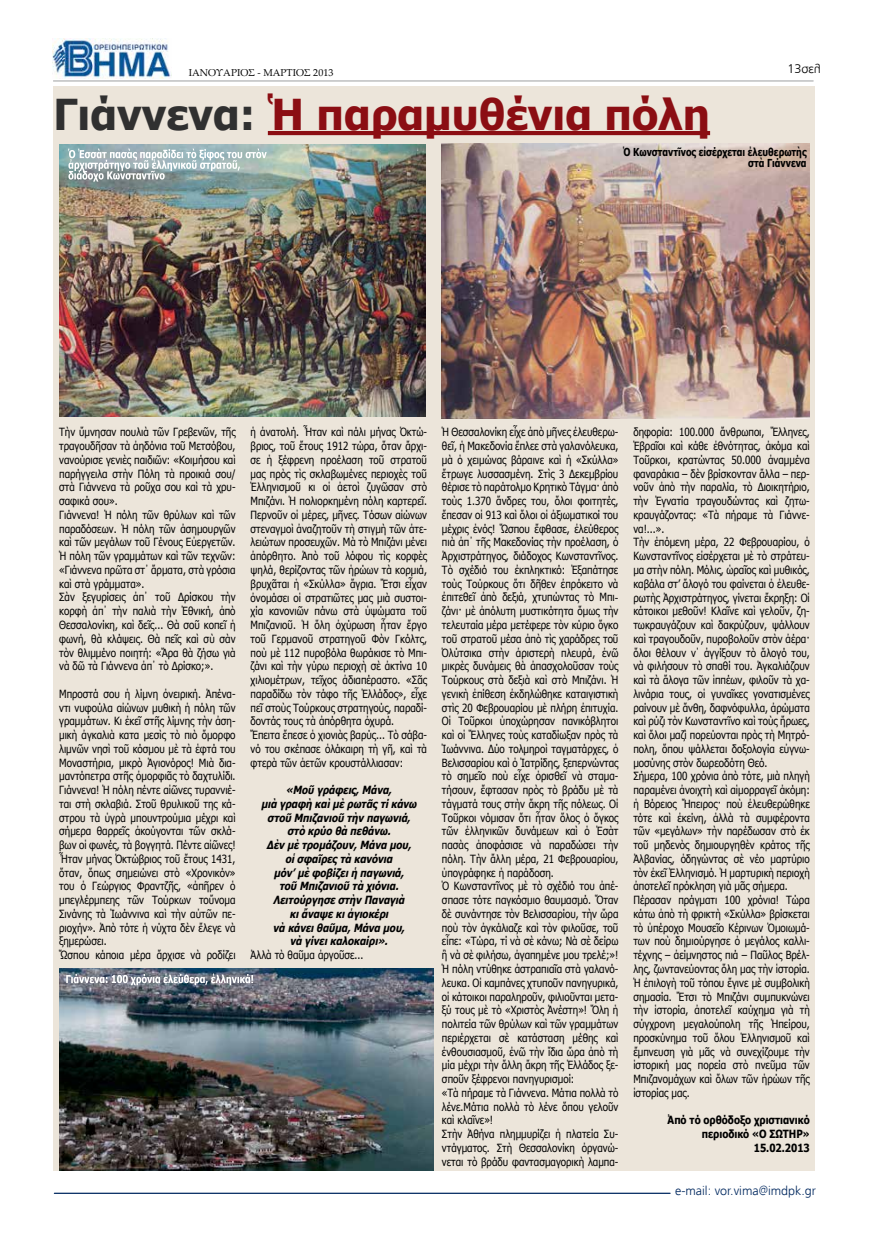
<style>
.page{position:relative;width:886px;height:1241px;background:#fff}
.page>*{position:absolute;margin:0;border:0;box-sizing:border-box;transform-origin:0 0}
.t1{font:700 42.5px "Tahoma";color:#8b0e13}
.t2{font:300 12.5px "PF Catalog";color:#00285f}
.t3{font:300 12.5px "PF Catalog";color:#000}
.t4{font:11.25px/13.8px "Tahoma";color:#000;scale:.87 1}
.t5{font:italic 700 11.25px/13.8px "Tahoma";color:#000;text-align:center;scale:.87 1}
.t6{font:700 11.25px/13.8px "Tahoma";color:#000;text-align:right;scale:.87 1}
.t7{font:700 11px/10.6px "Tahoma";color:#000;text-align:right;scale:.82 1}
.t8{font:10px "Palatino Linotype";color:#000}
.s1{color:#303030}
</style>
<div class="page">
<img style="left:53px;top:38px;width:119px;height:41px">
<hr style="left:53px;top:80px;width:760px;height:1px;background:#c6c7c8">
<hr style="left:54px;top:1192px;width:616px;height:1px;background:#00285f">
<div style="left:53px;top:87px;width:762px;height:1083px;background:#ece5da"></div>
<hr style="left:268px;top:131px;width:442px;height:4px;background:#8b0e13">
<img style="left:59px;top:144px;width:367px;height:272px">
<img style="left:59px;top:968px;width:374px;height:202px">
<img style="left:442px;top:144px;width:368px;height:274px">
<svg style="left:68px;top:149px;width:199px;height:32px;background:#aebebf"></svg>
<svg style="left:66px;top:973px;width:187px;height:12px;background:#9a9ea8"></svg>
<p class="t8" style="left:189px;top:65px;width:146px">ΙΑΝΟΥΑΡΙΟΣ - ΜΑΡΤΙΟΣ 2013</p>
<p class="t3" style="left:787px;top:62px;width:35px">13σελ</p>
<h1 class="t1" style="left:54px;top:85px;width:658px"><span class="s1">Γιάννενα:</span> Ἡ παραμυθένια πόλη</h1>
<p class="t7" style="left:623px;top:146px;width:225px">Ὁ Κωνσταντῖνος εἰσέρχεται ἐλευθερωτὴς στὰ Γιάννενα</p>
<p class="t4" style="left:59px;top:425px;width:204px">Τὴν ὕμνησαν πουλιὰ τῶν Γρεβενῶν, τῆς τραγουδῆσαν τὰ ἀηδόνια τοῦ Μετσόβου, νανούρισε γενιὲς παιδιῶν: «Κοιμήσου καὶ παρήγγειλα στὴν Πόλη τὰ προικιά σου/ στὰ Γιάννενα τὰ ροῦχα σου καὶ τὰ χρυ&shy;σαφικά σου».<br>Γιάννενα! Ἡ πόλη τῶν θρύλων καὶ τῶν παραδόσεων. Ἡ πόλη τῶν ἀσημουργῶν καὶ τῶν μεγάλων τοῦ Γένους Εὐεργετῶν.<br>Ἡ πόλη τῶν γραμμάτων καὶ τῶν τεχνῶν: «Γιάννενα πρῶτα στ᾿ ἄρματα, στὰ γρόσια καὶ στὰ γράμματα».<br>Σὰν ξεγυρίσεις ἀπ᾿ τοῦ Δρίσκου τὴν κορφὴ ἀπ᾿ τὴν παλιὰ τὴν Ἐθνική, ἀπὸ Θεσσαλονίκη, καὶ δεῖς... Θὰ σοῦ κοπεῖ ἡ φωνή, θὰ κλάψεις. Θὰ πεῖς καὶ σὺ σὰν τὸν θλιμμένο ποιητή: «Ἄρα θὰ ζήσω γιὰ νὰ δῶ τὰ Γιάννενα ἀπ᾿ τὸ Δρίσκο;».</p>
<p class="t4" style="left:59px;top:686px;width:204px">Μπροστά σου ἡ λίμνη ὀνειρική. Ἀπένα&shy;ντι νυφούλα αἰώνων μυθικὴ ἡ πόλη τῶν γραμμάτων. Κι ἐκεῖ στῆς λίμνης τὴν ἀση&shy;μικὴ ἀγκαλιὰ κατα μεσὶς τὸ πιὸ ὄμορφο λιμνῶν νησὶ τοῦ κόσμου μὲ τὰ ἑφτά του Μοναστήρια, μικρὸ Ἁγιονόρος! Μιὰ δια&shy;μαντόπετρα στῆς ὀμορφιᾶς τὸ δαχτυλίδι.<br>Γιάννενα! Ἡ πόλη πέντε αἰῶνες τυραννιέ&shy;ται στὴ σκλαβιά. Στοῦ θρυλικοῦ της κά&shy;στρου τὰ ὑγρὰ μπουντρούμια μέχρι καὶ σήμερα θαρρεῖς ἀκούγονται τῶν σκλά&shy;βων οἱ φωνές, τὰ βογγητά. Πέντε αἰῶνες!<br>Ἦταν μήνας Ὀκτώβριος τοῦ ἔτους 1431, ὅταν, ὅπως σημειώνει στὸ «Χρονικόν» του ὁ Γεώργιος Φραντζῆς, «ἀπῆρεν ὁ μπεγλέρμπεης τῶν Τούρκων τοὔνομα Σινάνης τὰ Ἰωάννινα καὶ τὴν αὐτῶν πε&shy;ριοχήν». Ἀπὸ τότε ἡ νύχτα δὲν ἔλεγε νὰ ξημερώσει.<br>Ὥσπου κάποια μέρα ἄρχισε νὰ ροδίζει</p>
<p class="t4" style="left:251px;top:425px;width:204px">ἡ ἀνατολή. Ἦταν καὶ πάλι μήνας Ὀκτώ&shy;βριος, τοῦ ἔτους 1912 τώρα, ὅταν ἄρχι&shy;σε ἡ ξέφρενη προέλαση τοῦ στρατοῦ μας πρὸς τὶς σκλαβωμένες περιοχὲς τοῦ Ἑλληνισμοῦ κι οἱ ἀετοὶ ζυγῶσαν στὸ Μπιζάνι. Ἡ πολιορκημένη πόλη καρτερεῖ.<br>Περνοῦν οἱ μέρες, μῆνες. Τόσων αἰώνων στεναγμοὶ ἀναζητοῦν τὴ στιγμὴ τῶν ἀτε&shy;λειώτων προσευχῶν. Μὰ τὸ Μπιζάνι μένει ἀπόρθητο. Ἀπὸ τοῦ λόφου τὶς κορφὲς ψηλά, θερίζοντας τῶν ἡρώων τὰ κορμιά, βρυχᾶται ἡ «Σκύλλα» ἄγρια. Ἔτσι εἶχαν ὀνομάσει οἱ στρατιῶτες μας μιὰ συστοι&shy;χία κανονιῶν πάνω στὰ ὑψώματα τοῦ Μπιζανιοῦ. Ἡ ὅλη ὀχύρωση ἦταν ἔργο τοῦ Γερμανοῦ στρατηγοῦ Φὸν Γκόλτς, ποὺ μὲ 112 πυροβόλα θωράκισε τὸ Μπι&shy;ζάνι καὶ τὴν γύρω περιοχὴ σὲ ἀκτίνα 10 χιλιομέτρων, τεῖχος ἀδιαπέραστο. «Σᾶς παραδίδω τὸν τάφο τῆς Ἑλλάδος», εἶχε πεῖ στοὺς Τούρκους στρατηγούς, παραδί&shy;δοντάς τους τὰ ἀπόρθητα ὀχυρά.<br>Ἔπειτα ἔπεσε ὁ χιονιὰς βαρύς... Τὸ σάβα&shy;νό του σκέπασε ὁλάκαιρη τὴ γῆ, καὶ τὰ φτερὰ τῶν ἀετῶν κρουστάλλιασαν:</p>
<p class="t5" style="left:261px;top:782px;width:183px">«Μοῦ γράφεις, Μάνα,<br>μιὰ γραφὴ καὶμὲρωτᾶςτίκάνω στοῦ Μπιζανιοῦ τὴν παγωνιά, στὸ κρύο θὰ πεθάνω.<br>Δὲν μὲτρομάζουν, Μάνα μου, οἱσφαῖρεςτὰ κανόνια μόν’μὲφοβίζειἡ παγωνιά,<br>τοῦ Μπιζανιοῦ τὰ χιόνια.<br>Λειτούργησεστὴν Παναγ ιὰ κιἄναψεκιἁγιοκέρι<br>νὰ κάνειθαῦμα, Μάνα μου,<br>νὰ γίνεικαλοκαίρι».</p>
<p class="t4" style="left:251px;top:947px;width:131px">Ἀλλὰ τὸ θαῦμα ἀργοῦσε...</p>
<p class="t4" style="left:442px;top:425px;width:204px">Ἡ Θεσσαλονίκη εἶχε ἀπὸ μῆνες ἐλευθερω&shy;θεῖ, ἡ Μακεδονία ἔπλεε στὰ γαλανόλευκα, μὰ ὁ χειμώνας βάραινε καὶ ἡ «Σκύλλα» ἔτρωγε λυσσασμένη. Στὶς 3 Δεκεμβρίου θέρισε τὸ παράτολμο Κρητικὸ Τάγμα· ἀπὸ τοὺς 1.370 ἄνδρες του, ὅλοι φοιτητές, ἔπεσαν οἱ 913 καὶ ὅλοι οἱ ἀξιωματικοί του μέχρις ἑνός! Ὥσπου ἔφθασε, ἐλεύθερος πιὰ ἀπ᾿ τῆς Μακεδονίας τὴν προέλαση, ὁ Ἀρχιστράτηγος, διάδοχος Κωνσταντῖνος.<br>Τὸ σχέδιό του ἐκπληκτικό: Ἐξαπάτησε τοὺς Τούρκους ὅτι δῆθεν ἐπρόκειτο νὰ ἐπιτεθεῖ ἀπὸ δεξιά, χτυπώντας τὸ Μπι&shy;ζάνι· μὲ ἀπόλυτη μυστικότητα ὅμως τὴν τελευταία μέρα μετέφερε τὸν κύριο ὄγκο τοῦ στρατοῦ μέσα ἀπὸ τὶς χαράδρες τοῦ Ὀλύτσικα στὴν ἀριστερὴ πλευρά, ἐνῶ μικρὲς δυνάμεις θὰ ἀπασχολοῦσαν τοὺς Τούρκους στὰ δεξιὰ καὶ στὸ Μπιζάνι. Ἡ γενικὴ ἐπίθεση ἐκδηλώθηκε καταιγιστικὴ στὶς 20 Φεβρουαρίου μὲ πλήρη ἐπιτυχία.<br>Οἱ Τοῦρκοι ὑποχώρησαν πανικόβλητοι καὶ οἱ Ἕλληνες τοὺς καταδίωξαν πρὸς τὰ Ἰωάννινα. Δύο τολμηροὶ ταγματάρχες, ὁ Βελισσαρίου καὶ ὁ Ἰατρίδης, ξεπερνώντας τὸ σημεῖο ποὺ εἶχε ὁρισθεῖ νὰ σταμα&shy;τήσουν, ἔφτασαν πρὸς τὸ βράδυ μὲ τὰ τάγματά τους στὴν ἄκρη τῆς πόλεως. Οἱ Τοῦρκοι νόμισαν ὅτι ἦταν ὅλος ὁ ὄγκος τῶν ἑλληνικῶν δυνάμεων καὶ ὁ Ἐσὰτ πασὰς ἀποφάσισε νὰ παραδώσει τὴν πόλη. Τὴν ἄλλη μέρα, 21 Φεβρουαρίου, ὑπογράφηκε ἡ παράδοση.<br>Ὁ Κωνσταντῖνος μὲ τὸ σχέδιό του ἀπέ&shy;σπασε τότε παγκόσμιο θαυμασμό. Ὅταν δὲ συνάντησε τὸν Βελισσαρίου, τὴν ὥρα ποὺ τὸν ἀγκάλιαζε καὶ τὸν φιλοῦσε, τοῦ εἶπε: «Τώρα, τί νὰ σὲ κάνω; Νὰ σὲ δείρω ἢ νὰ σὲ φιλήσω, ἀγαπημένε μου τρελέ;»!<br>Ἡ πόλη ντύθηκε ἀστραπιαῖα στὰ γαλανό&shy;λευκα. Οἱ καμπάνες χτυποῦν πανηγυρικά, οἱ κάτοικοι παραληροῦν, φιλιοῦνται μετα&shy;ξύ τους μὲ τὸ «Χριστὸς Ἀνέστη»! Ὅλη ἡ πολιτεία τῶν θρύλων καὶ τῶν γραμμάτων περιέρχεται σὲ κατάσταση μέθης καὶ ἐνθουσιασμοῦ, ἐνῶ τὴν ἴδια ὥρα ἀπὸ τὴ μία μέχρι τὴν ἄλλη ἄκρη τῆς Ἑλλάδος ξε&shy;σποῦν ξέφρενοι πανηγυρισμοί:<br>«Τὰ πήραμε τὰ Γιάννενα. Μάτια πολλὰ τὸ λένε.Μάτια πολλὰ τὸ λένε ὅπου γελοῦν καὶ κλαῖνε»!<br>Στὴν Ἀθήνα πλημμυρίζει ἡ πλατεία Συ&shy;ντάγματος. Στὴ Θεσσαλονίκη ὀργανώ&shy;νεται τὸ βράδυ φαντασμαγορικὴ λαμπα-</p>
<p class="t4" style="left:633px;top:425px;width:204px">δηφορία: 100.000 ἄνθρωποι, Ἕλληνες, Ἑβραῖοι καὶ κάθε ἐθνότητας, ἀκόμα καὶ Τοῦρκοι, κρατώντας 50.000 ἀναμμένα φαναράκια – δὲν βρίσκονταν ἄλλα – περ&shy;νοῦν ἀπὸ τὴν παραλία, τὸ Διοικητήριο, τὴν Ἐγνατία τραγουδώντας καὶ ζητω&shy;κραυγάζοντας: «Τὰ πήραμε τὰ Γιάννε&shy;να!...».<br>Τὴν ἑπόμενη μέρα, 22 Φεβρουαρίου, ὁ Κωνσταντῖνος εἰσέρχεται μὲ τὸ στράτευ&shy;μα στὴν πόλη. Μόλις, ὡραῖος καὶ μυθικός, καβάλα στ’ ἄλογό του φαίνεται ὁ ἐλευθε&shy;ρωτὴς Ἀρχιστράτηγος, γίνεται ἔκρηξη: Οἱ κάτοικοι μεθοῦν! Κλαῖνε καὶ γελοῦν, ζη&shy;τωκραυγάζουν καὶ δακρύζουν, ψάλλουν καὶ τραγουδοῦν, πυροβολοῦν στὸν ἀέρα· ὅλοι θέλουν ν᾿ ἀγγίξουν τὸ ἄλογό του, νὰ φιλήσουν τὸ σπαθί του. Ἀγκαλιάζουν καὶ τὰ ἄλογα τῶν ἱππέων, φιλοῦν τὰ χα&shy;λινάρια τους, οἱ γυναῖκες γονατισμένες ραίνουν μὲ ἄνθη, δαφνόφυλλα, ἀρώματα καὶ ρύζι τὸν Κωνσταντῖνο καὶ τοὺς ἥρωες, καὶ ὅλοι μαζὶ πορεύονται πρὸς τὴ Μητρό&shy;πολη, ὅπου ψάλλεται δοξολογία εὐγνω&shy;μοσύνης στὸν δωρεοδότη Θεό.<br>Σήμερα, 100 χρόνια ἀπὸ τότε, μιὰ πληγὴ παραμένει ἀνοιχτὴ καὶ αἱμορραγεῖ ἀκόμη: ἡ Βόρειος Ἤπειρος· ποὺ ἐλευθερώθηκε τότε καὶ ἐκείνη, ἀλλὰ τὰ συμφέροντα τῶν «μεγάλων» τὴν παρέδωσαν στὸ ἐκ τοῦ μηδενὸς δημιουργηθὲν κράτος τῆς Ἀλβανίας, ὁδηγώντας σὲ νέο μαρτύριο τὸν ἐκεῖ Ἑλληνισμό. Ἡ μαρτυρικὴ περιοχὴ ἀποτελεῖ πρόκληση γιὰ μᾶς σήμερα.<br>Πέρασαν πράγματι 100 χρόνια! Τώρα κάτω ἀπὸ τὴ φρικτὴ «Σκύλλα» βρίσκεται τὸ ὑπέροχο Μουσεῖο Κέρινων Ὁμοιωμά&shy;των ποὺ δημιούργησε ὁ μεγάλος καλλι&shy;τέχνης – ἀείμνηστος πιά – Παῦλος Βρέλ&shy;λης, ζωντανεύοντας ὅλη μας τὴν ἱστορία.<br>Ἡ ἐπιλογὴ τοῦ τόπου ἔγινε μὲ συμβολικὴ σημασία. Ἔτσι τὸ Μπιζάνι συμπυκνώνει τὴν ἱστορία, ἀποτελεῖ καύχημα γιὰ τὴ σύγχρονη μεγαλούπολη τῆς Ἠπείρου, προσκύνημα τοῦ ὅλου Ἑλληνισμοῦ καὶ ἔμπνευση γιὰ μᾶς νὰ συνεχίζουμε τὴν ἱστορική μας πορεία στὸ πνεῦμα τῶν Μπιζανομάχων καὶ ὅλων τῶν ἡρώων τῆς ἱστορίας μας.</p>
<p class="t6" style="left:668px;top:1112px;width:165px">Ἀπό τό ορθόδοξο χριστιανικό περιοδικό «Ο ΣΩΤΗΡ»<br>15.02.2013</p>
<p class="t2" style="left:675px;top:1183px;width:142px">e-mail: vor.vima@imdpk.gr</p>
</div>
